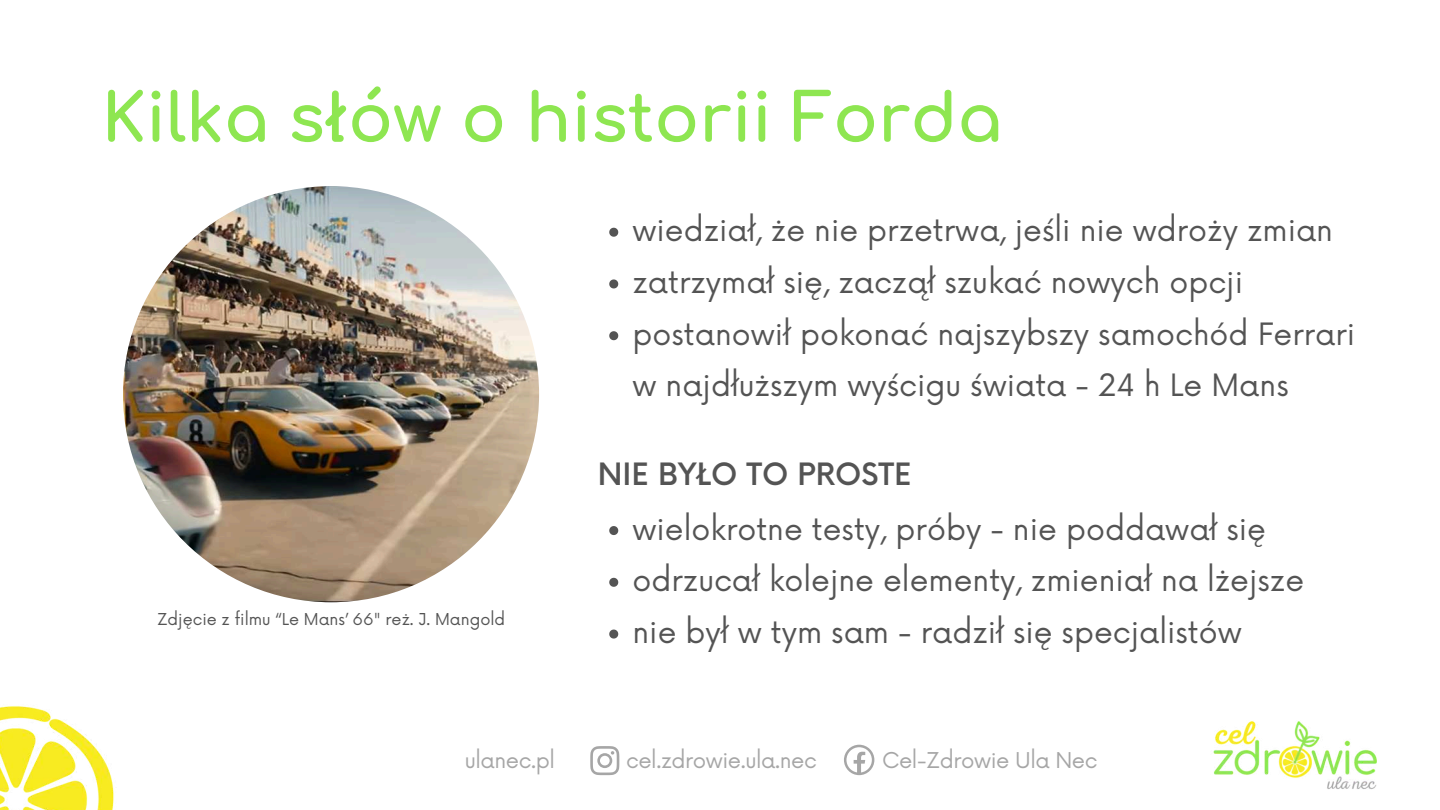
<style>
.page{position:relative;width:1440px;height:810px;background:#fff}
.page>*{position:absolute;margin:0;border:0;box-sizing:border-box;transform-origin:0 0}
.t1{font:700 66.7px "Comfortaa";color:#8ee651}
.t2{font:30px/51.8px "Now";color:#545454}
.t3{font:500 30px "Now";color:#545454}
.t4{font:21.2px "Now";letter-spacing:-.02em;color:#a6a6a6}
.t5{font:16px "Now";color:#545454}
</style>
<div class="page">
<img style="left:0;top:706px;width:114px;height:104px">
<img style="left:1213px;top:721px;width:164px;height:68px">
<img style="left:123px;top:186px;width:416px;height:416px;border-radius:50%">
<svg style="left:609px;top:228px;width:9px;height:9px"></svg>
<svg style="left:609px;top:279px;width:9px;height:9px"></svg>
<svg style="left:609px;top:331px;width:9px;height:9px"></svg>
<svg style="left:609px;top:526px;width:9px;height:9px"></svg>
<svg style="left:609px;top:578px;width:9px;height:9px"></svg>
<svg style="left:609px;top:630px;width:9px;height:9px"></svg>
<svg style="left:590px;top:746px;width:29px;height:29px"></svg>
<svg style="left:844px;top:745px;width:30px;height:30px"></svg>
<h1 class="t1" style="left:101px;top:56px;width:902px">Kilka słów o historii Forda</h1>
<p class="t2" style="left:633px;top:202px;width:724px">wiedział, że nie przetrwa, jeśli nie wdroży zmian zatrzymał się, zaczął szukać nowych opcji postanowił pokonać najszybszy samochód Ferrari w najdłuższym wyścigu świata - 24 h Le Mans</p>
<p class="t5" style="left:157px;top:607px;width:350px">Zdjęcie z filmu “Le Mans’ 66" reż. J. Mangold</p>
<p class="t3" style="left:598px;top:451px;width:315px">NIE BYŁO TO PROSTE</p>
<p class="t2" style="left:633px;top:501px;width:673px">wielokrotne testy, próby - nie poddawał się odrzucał kolejne elementy, zmieniał na lżejsze nie był w tym sam - radził się specjalistów</p>
<p class="t4" style="left:465px;top:743px;width:92px">ulanec.pl</p>
<p class="t4" style="left:626px;top:743px;width:192px">cel.zdrowie.ula.nec</p>
<p class="t4" style="left:882px;top:743px;width:217px">Cel-Zdrowie Ula Nec</p>
</div>
